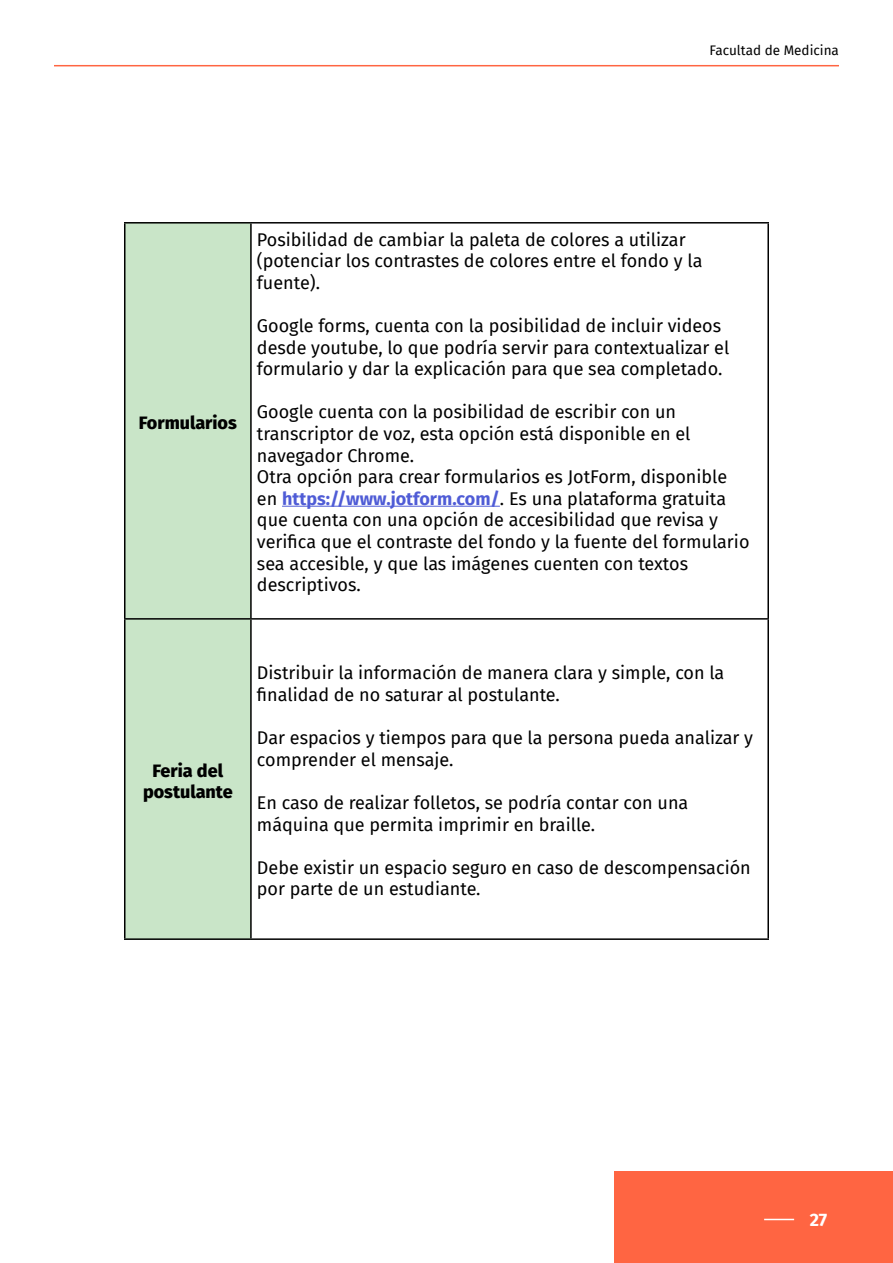
<style>
.page{position:relative;width:893px;height:1263px;background:#fff}
.page>*{position:absolute;margin:0;border:0;box-sizing:border-box;transform-origin:0 0}
.t1{font:18px/21.6px "Fira Sans";color:#000}
.t2{font:800 18px/21.6px "Fira Sans";color:#000;text-align:center}
.t3{font:700 18px "Fira Sans";color:#fff}
.t4{font:13.5px "Fira Sans";color:#000}
.s1{font-weight:700;color:#4f5cd6}
</style>
<div class="page">
<hr style="left:54px;top:65px;width:785px;height:1px;background:#ff6542">
<div style="left:614px;top:1171px;width:279px;height:92px;background:#ff6542"></div>
<hr style="left:764px;top:1219px;width:30px;height:1px;background:#fff">
<div style="left:125px;top:223px;width:126px;height:396px;background:#c9e5c8"></div>
<div style="left:125px;top:619px;width:126px;height:320px;background:#c9e5c8"></div>
<hr style="left:124px;top:222px;width:127px;height:2px;background:#000">
<hr style="left:124px;top:224px;width:1px;height:394px;background:#000">
<hr style="left:251px;top:222px;width:518px;height:2px;background:#000">
<hr style="left:250px;top:224px;width:2px;height:394px;background:#000">
<hr style="left:767px;top:224px;width:2px;height:394px;background:#000">
<hr style="left:124px;top:618px;width:127px;height:2px;background:#000">
<hr style="left:124px;top:620px;width:1px;height:318px;background:#000">
<hr style="left:251px;top:618px;width:518px;height:2px;background:#000">
<hr style="left:250px;top:620px;width:2px;height:318px;background:#000">
<hr style="left:767px;top:620px;width:2px;height:318px;background:#000">
<hr style="left:124px;top:938px;width:127px;height:2px;background:#000">
<hr style="left:251px;top:938px;width:518px;height:2px;background:#000">
<hr style="left:282px;top:506px;width:218px;height:1px;background:#4f5cd6">
<p class="t4" style="left:710px;top:40px;width:131px">Facultad de Medicina</p>
<p class="t2" style="left:139px;top:411px;width:100px">Formularios</p>
<p class="t1" style="left:257px;top:228px;width:447px">Posibilidad de cambiar la paleta de colores a utilizar (potenciar los contrastes de colores entre el fondo y la fuente).</p>
<p class="t1" style="left:257px;top:314px;width:474px">Google forms, cuenta con la posibilidad de incluir videos desde youtube, lo que podría servir para contextualizar el formulario y dar la explicación para que sea completado.</p>
<p class="t1" style="left:257px;top:401px;width:494px">Google cuenta con la posibilidad de escribir con un transcriptor de voz, esta opción está disponible en el navegador Chrome.<br>Otra opción para crear formularios es JotForm, disponible en <span class="s1">https://www.jotform.com/</span>. Es una plataforma gratuita que cuenta con una opción de accesibilidad que revisa y verifica que el contraste del fondo y la fuente del formulario sea accesible, y que las imágenes cuenten con textos descriptivos.</p>
<p class="t2" style="left:143px;top:758px;width:91px">Feria del postulante</p>
<p class="t1" style="left:257px;top:662px;width:469px">Distribuir la información de manera clara y simple, con la finalidad de no saturar al postulante.</p>
<p class="t1" style="left:257px;top:727px;width:498px">Dar espacios y tiempos para que la persona pueda analizar y comprender el mensaje.</p>
<p class="t1" style="left:257px;top:791px;width:433px">En caso de realizar folletos, se podría contar con una máquina que permita imprimir en braille.</p>
<p class="t1" style="left:257px;top:856px;width:495px">Debe existir un espacio seguro en caso de descompensación por parte de un estudiante.</p>
<p class="t3" style="left:810px;top:1204px;width:19px">27</p>
</div>
